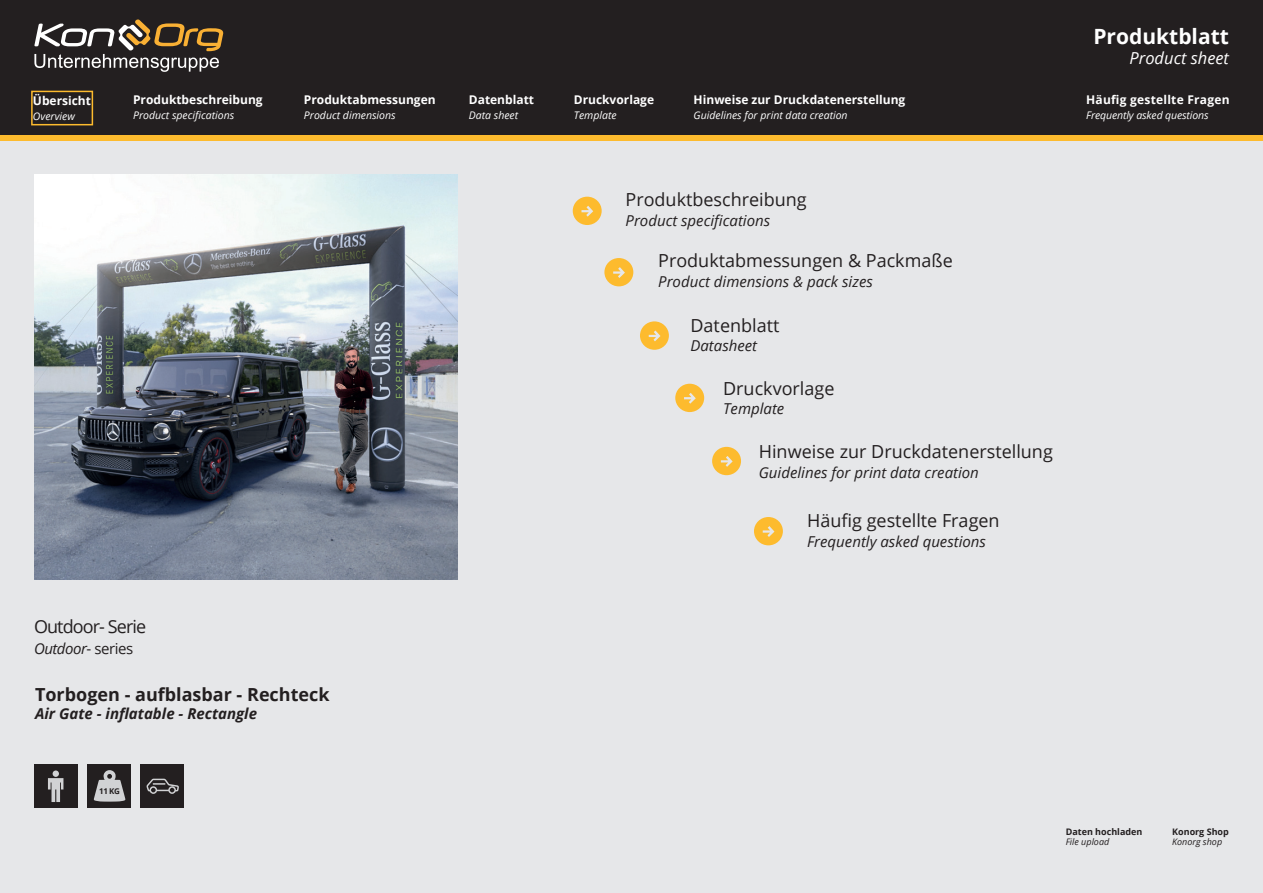
<style>
.page{position:relative;width:1263px;height:893px;background:#e6e7e9}
.page>*{position:absolute;margin:0;border:0;box-sizing:border-box;transform-origin:0 0}
.t1{font:700 21px "Open Sans";color:#fff}
.t2{font:18px "Open Sans";color:#231f20}
.t3{font:700 18px "Open Sans";color:#231f20}
.t4{font:18px "Open Sans";letter-spacing:-.05em;color:#231f20}
.t5{font:italic 16.5px "Open Sans";color:#fff}
.t6{font:italic 15px "Open Sans";color:#231f20}
.t7{font:italic 700 15px "Open Sans";color:#231f20}
.t8{font:italic 15px "Open Sans";letter-spacing:-.03em;color:#231f20}
.t9{font:700 12px "Open Sans";color:#fff}
.t10{font:700 12px "Open Sans";letter-spacing:.02em;color:#fff}
.t11{font:italic 10.5px "Open Sans";color:#fff}
.t12{font:700 9px "Open Sans";color:#231f20}
.t13{font:italic 9px "Open Sans";color:#231f20}
.t14{font:700 7.95px "Open Sans";color:#231f20}
.s1{font-style:normal}
</style>
<div class="page">
<div style="left:0;top:0;width:1263px;height:140px;background:#231f20"></div>
<div style="left:0;top:135px;width:1263px;height:6px;background:#fdbb2e"></div>
<svg style="left:34px;top:19px;width:190px;height:53px"></svg>
<div style="left:34px;top:764px;width:44px;height:44px;background:#231f20"></div>
<div style="left:87px;top:764px;width:44px;height:44px;background:#231f20"></div>
<div style="left:140px;top:764px;width:44px;height:44px;background:#231f20"></div>
<div style="left:53px;top:770px;width:6px;height:7px;background:#d1d2d4;border-radius:50%"></div>
<svg style="left:48px;top:778px;width:16px;height:24px"></svg>
<svg style="left:146px;top:779px;width:33px;height:15px"></svg>
<div style="left:31px;top:91px;width:62px;height:34px;border:2px solid #fdbb2e"></div>
<svg style="left:573px;top:197px;width:29px;height:28px"></svg>
<svg style="left:604px;top:258px;width:29px;height:28px"></svg>
<svg style="left:640px;top:321px;width:29px;height:29px"></svg>
<svg style="left:675px;top:384px;width:29px;height:28px"></svg>
<svg style="left:712px;top:447px;width:29px;height:28px"></svg>
<svg style="left:754px;top:517px;width:29px;height:28px"></svg>
<svg style="left:94px;top:770px;width:31px;height:32px"></svg>
<img style="left:34px;top:174px;width:423px;height:405px">
<p class="t9" style="left:33px;top:92px;width:60px">Übersicht</p>
<p class="t11" style="left:33px;top:109px;width:43px">Overview</p>
<p class="t9" style="left:133px;top:91px;width:131px">Produktbeschreibung</p>
<p class="t11" style="left:133px;top:108px;width:103px">Product specifications</p>
<p class="t9" style="left:304px;top:91px;width:133px">Produktabmessungen</p>
<p class="t11" style="left:304px;top:108px;width:93px">Product dimensions</p>
<p class="t9" style="left:469px;top:91px;width:67px">Datenblatt</p>
<p class="t11" style="left:469px;top:108px;width:51px">Data sheet</p>
<p class="t4" style="left:34px;top:614px;width:114px">Outdoor- Serie</p>
<p class="t8" style="left:34px;top:638px;width:101px">Outdoor<span class="s1">- series</span></p>
<p class="t3" style="left:35px;top:682px;width:296px">Torbogen - aufblasbar - Rechteck</p>
<p class="t7" style="left:35px;top:703px;width:224px">Air Gate - inflatable - Rectangle</p>
<p class="t14" style="left:99px;top:786px;width:22px">11 KG</p>
<p class="t9" style="left:574px;top:91px;width:82px">Druckvorlage</p>
<p class="t11" style="left:574px;top:108px;width:44px">Template</p>
<p class="t9" style="left:694px;top:91px;width:213px">Hinweise zur Druckdatenerstellung</p>
<p class="t11" style="left:694px;top:108px;width:156px">Guidelines for print data creation</p>
<p class="t2" style="left:625px;top:187px;width:183px">Produktbeschreibung</p>
<p class="t6" style="left:625px;top:210px;width:146px">Product specifications</p>
<p class="t2" style="left:658px;top:248px;width:296px">Produktabmessungen &amp; Packmaße</p>
<p class="t6" style="left:658px;top:271px;width:216px">Product dimensions &amp; pack sizes</p>
<p class="t2" style="left:690px;top:313px;width:90px">Datenblatt</p>
<p class="t6" style="left:690px;top:335px;width:68px">Datasheet</p>
<p class="t2" style="left:723px;top:376px;width:113px">Druckvorlage</p>
<p class="t6" style="left:723px;top:399px;width:63px">Template</p>
<p class="t2" style="left:759px;top:439px;width:296px">Hinweise zur Druckdatenerstellung</p>
<p class="t6" style="left:759px;top:462px;width:222px">Guidelines for print data creation</p>
<p class="t2" style="left:807px;top:508px;width:194px">Häufig gestellte Fragen</p>
<p class="t6" style="left:807px;top:531px;width:180px">Frequently asked questions</p>
<p class="t1" style="left:1093px;top:22px;width:137px">Produktblatt</p>
<p class="t5" style="left:1129px;top:47px;width:101px">Product sheet</p>
<p class="t10" style="left:1086px;top:91px;width:145px">Häufig gestellte Fragen</p>
<p class="t11" style="left:1086px;top:108px;width:124px">Frequently asked questions</p>
<p class="t12" style="left:1066px;top:825px;width:78px">Daten hochladen</p>
<p class="t13" style="left:1066px;top:836px;width:45px">File upload</p>
<p class="t12" style="left:1172px;top:825px;width:58px">Konorg Shop</p>
<p class="t13" style="left:1172px;top:836px;width:52px">Konorg shop</p>
</div>
